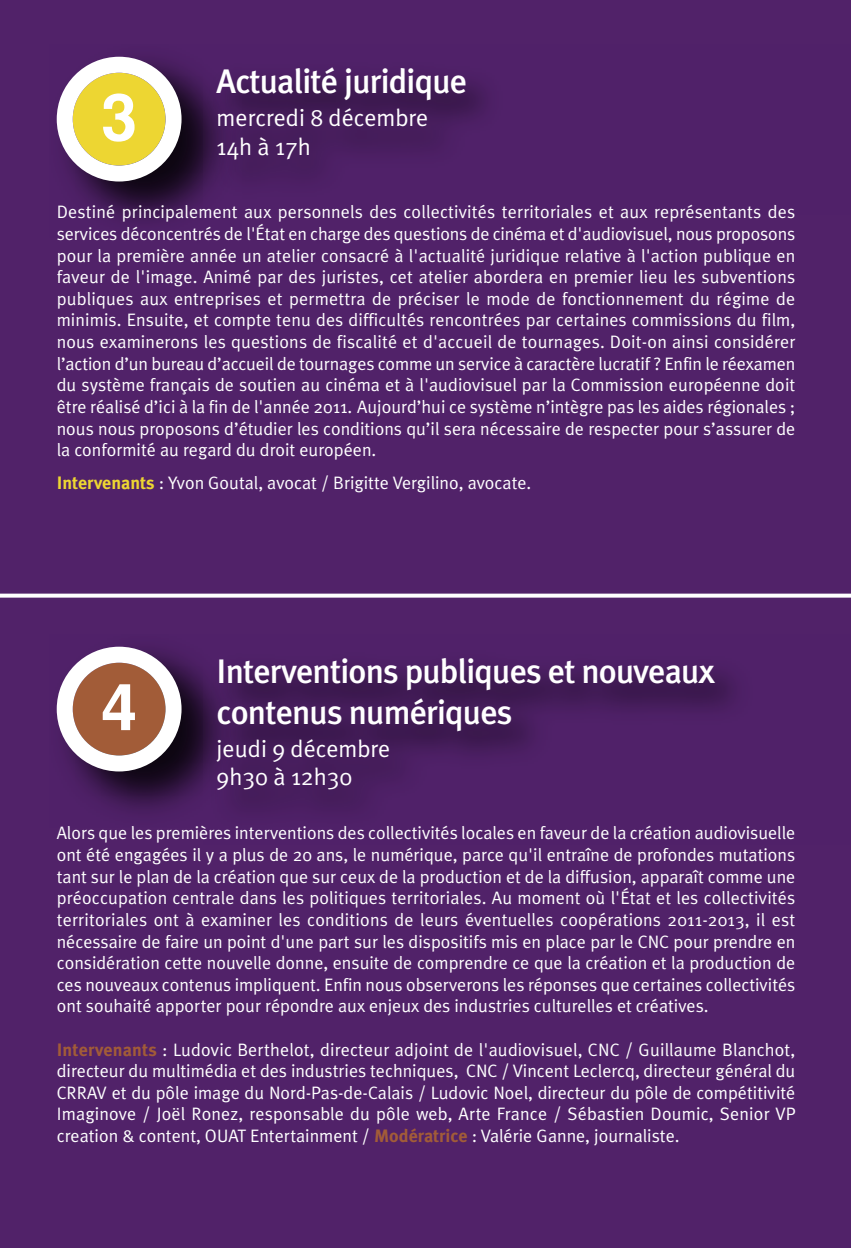
<style>
.page{position:relative;width:851px;height:1248px;background:#fff}
.page>*{position:absolute;margin:0;border:0;box-sizing:border-box;transform-origin:0 0}
.t1{font:700 64.6px "Helvetica";color:#fff}
.t2{font:500 34px/40.8px "Meta Plus";letter-spacing:-.025em;color:#fff}
.t3{font:24px/28.8px "Meta Plus Normal";color:#fff}
.t4{font:18px/21.6px "Meta Plus Normal";color:#fff;text-align:justify}
.s1{font-family:"Meta Plus";font-weight:700;color:#edd632}
.s2{font-family:"Meta Plus";font-weight:700;color:#a25c38}
</style>
<div class="page">
<div style="left:0;top:0;width:850px;height:1247px;background:#512269"></div>
<img style="left:56px;top:56px;width:147px;height:164px">
<svg style="left:57px;top:57px;width:124px;height:124px;background:#cdbc80"></svg>
<img style="left:56px;top:660px;width:147px;height:150px">
<svg style="left:57px;top:646px;width:124px;height:125px;background:#ac8682"></svg>
<svg style="left:0;top:593px;width:850px;height:4px;background:#e3dce7"></svg>
<h1 class="t1" style="left:101px;top:80px;width:37px">3</h1>
<h2 class="t2" style="left:216px;top:61px;width:252px">Actualité juridique</h2>
<h3 class="t3" style="left:216px;top:104px;width:213px">mercredi 8 décembre<br>14h à 17h</h3>
<p class="t4" style="left:57px;top:201px;width:740px">Destiné principalement aux personnels des collectivités territoriales et aux représentants des services déconcentrés de l'État en charge des questions de cinéma et d'audiovisuel, nous proposons pour la première année un atelier consacré à l'actualité juridique relative à l'action publique en faveur de l'image. Animé par des juristes, cet atelier abordera en premier lieu les subventions publiques aux entreprises et permettra de préciser le mode de fonctionnement du régime de minimis. Ensuite, et compte tenu des difficultés rencontrées par certaines commissions du film, nous examinerons les questions de fiscalité et d'accueil de tournages. Doit-on ainsi considérer l’action d’un bureau d’accueil de tournages comme un service à caractère lucratif ? Enfin le réexamen du système français de soutien au cinéma et à l'audiovisuel par la Commission européenne doit être réalisé d’ici à la fin de l'année 2011. Aujourd’hui ce système n’intègre pas les aides régionales ; nous nous proposons d’étudier les conditions qu’il sera nécessaire de respecter pour s’assurer de la conformité au regard du droit européen.</p>
<p class="t4" style="left:57px;top:472px;width:476px"><span class="s1">Intervenants</span> : Yvon Goutal, avocat / Brigitte Vergilino, avocate.</p>
<h2 class="t2" style="left:216px;top:650px;width:499px">Interventions publiques et nouveaux contenus numériques</h2>
<h3 class="t3" style="left:216px;top:733px;width:175px">jeudi 9 décembre<br>9h30 à 12h30</h3>
<p class="t4" style="left:57px;top:822px;width:740px">Alors que les premières interventions des collectivités locales en faveur de la création audiovisuelle ont été engagées il y a plus de 20 ans, le numérique, parce qu'il entraîne de profondes mutations tant sur le plan de la création que sur ceux de la production et de la diffusion, apparaît comme une préoccupation centrale dans les politiques territoriales. Au moment où l'État et les collectivités territoriales ont à examiner les conditions de leurs éventuelles coopérations 2011-2013, il est nécessaire de faire un point d'une part sur les dispositifs mis en place par le CNC pour prendre en considération cette nouvelle donne, ensuite de comprendre ce que la création et la production de ces nouveaux contenus impliquent. Enfin nous observerons les réponses que certaines collectivités ont souhaité apporter pour répondre aux enjeux des industries culturelles et créatives.</p>
<p class="t4" style="left:57px;top:1038px;width:740px"><span class="s2">Intervenants</span> : Ludovic Berthelot, directeur adjoint de l'audiovisuel, CNC / Guillaume Blanchot, directeur du multimédia et des industries techniques, CNC / Vincent Leclercq, directeur général du CRRAV et du pôle image du Nord-Pas-de-Calais / Ludovic Noel, directeur du pôle de compétitivité Imaginove / Joël Ronez, responsable du pôle web, Arte France / Sébastien Doumic, Senior VP creation &amp; content, OUAT Entertainment / <span class="s2">Modératrice</span> : Valérie Ganne, journaliste.</p>
<h1 class="t1" style="left:101px;top:670px;width:37px">4</h1>
</div>
